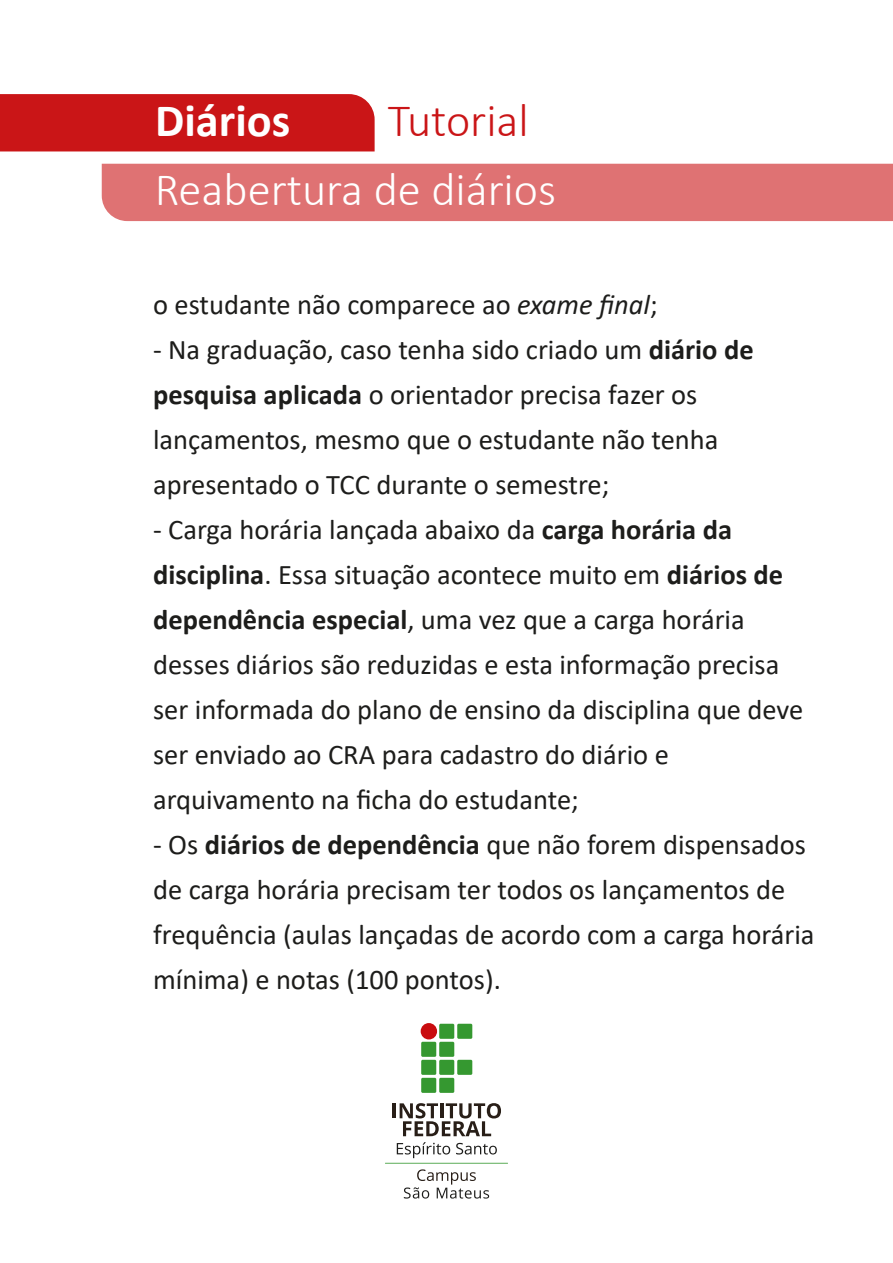
<style>
.page{position:relative;width:893px;height:1263px;background:#fff}
.page>*{position:absolute;margin:0;border:0;box-sizing:border-box;transform-origin:0 0}
.t1{font:300 46.5px "Calibri";color:#fff}
.t2{font:300 46.5px "Calibri";color:#ca1517}
.t3{font:700 46.5px "Calibri";color:#fff}
.t4{font:28.5px/45px "Calibri";color:#1d1d1b}
.s1{font-style:italic}
.s2{font-weight:700}
</style>
<div class="page">
<div style="left:0;top:94px;width:375px;height:57px;background:#ca1517"></div>
<div style="left:102px;top:164px;width:791px;height:57px;background:#df7273"></div>
<hr style="left:385px;top:1163px;width:123px;height:1px;background:#359830">
<svg style="left:397px;top:1142px;width:53px;height:16px"></svg>
<svg style="left:456px;top:1143px;width:41px;height:11px"></svg>
<div style="left:439px;top:1024px;width:15px;height:15px;background:#359830"></div>
<div style="left:457px;top:1024px;width:15px;height:15px;background:#359830"></div>
<div style="left:457px;top:1060px;width:15px;height:15px;background:#359830"></div>
<div style="left:421px;top:1042px;width:15px;height:15px;background:#359830"></div>
<div style="left:439px;top:1042px;width:15px;height:15px;background:#359830"></div>
<div style="left:421px;top:1060px;width:15px;height:15px;background:#359830"></div>
<div style="left:439px;top:1060px;width:15px;height:15px;background:#359830"></div>
<div style="left:421px;top:1078px;width:15px;height:15px;background:#359830"></div>
<div style="left:439px;top:1078px;width:15px;height:15px;background:#359830"></div>
<div style="left:421px;top:1023px;width:16px;height:16px;background:#c90c0f;border-radius:50%"></div>
<hr style="left:393px;top:1103px;width:3px;height:15px;background:#281e17">
<svg style="left:400px;top:1103px;width:101px;height:33px"></svg>
<svg style="left:404px;top:1169px;width:85px;height:29px"></svg>
<h1 class="t3" style="left:155px;top:87px;width:137px">Diários</h1>
<h1 class="t2" style="left:388px;top:91px;width:143px">Tutorial</h1>
<h1 class="t1" style="left:155px;top:161px;width:403px">Reabertura de diários</h1>
<p class="t4" style="left:153px;top:282px;width:506px">o estudante não comparece ao <span class="s1">exame final</span>;</p>
<p class="t4" style="left:153px;top:327px;width:602px">- Na graduação, caso tenha sido criado um <span class="s2">diário de pesquisa aplicada</span> o orientador precisa fazer os lançamentos, mesmo que o estudante não tenha apresentado o TCC durante o semestre;</p>
<p class="t4" style="left:153px;top:507px;width:652px">- Carga horária lançada abaixo da <span class="s2">carga horária da disciplina</span>. Essa situação acontece muito em <span class="s2">diários de dependência especial</span>, uma vez que a carga horária desses diários são reduzidas e esta informação precisa ser informada do plano de ensino da disciplina que deve ser enviado ao CRA para cadastro do diário e arquivamento na ficha do estudante;</p>
<p class="t4" style="left:153px;top:822px;width:663px">- Os <span class="s2">diários de dependência</span> que não forem dispensados de carga horária precisam ter todos os lançamentos de frequência (aulas lançadas de acordo com a carga horária mínima) e notas (100 pontos).</p>
</div>
